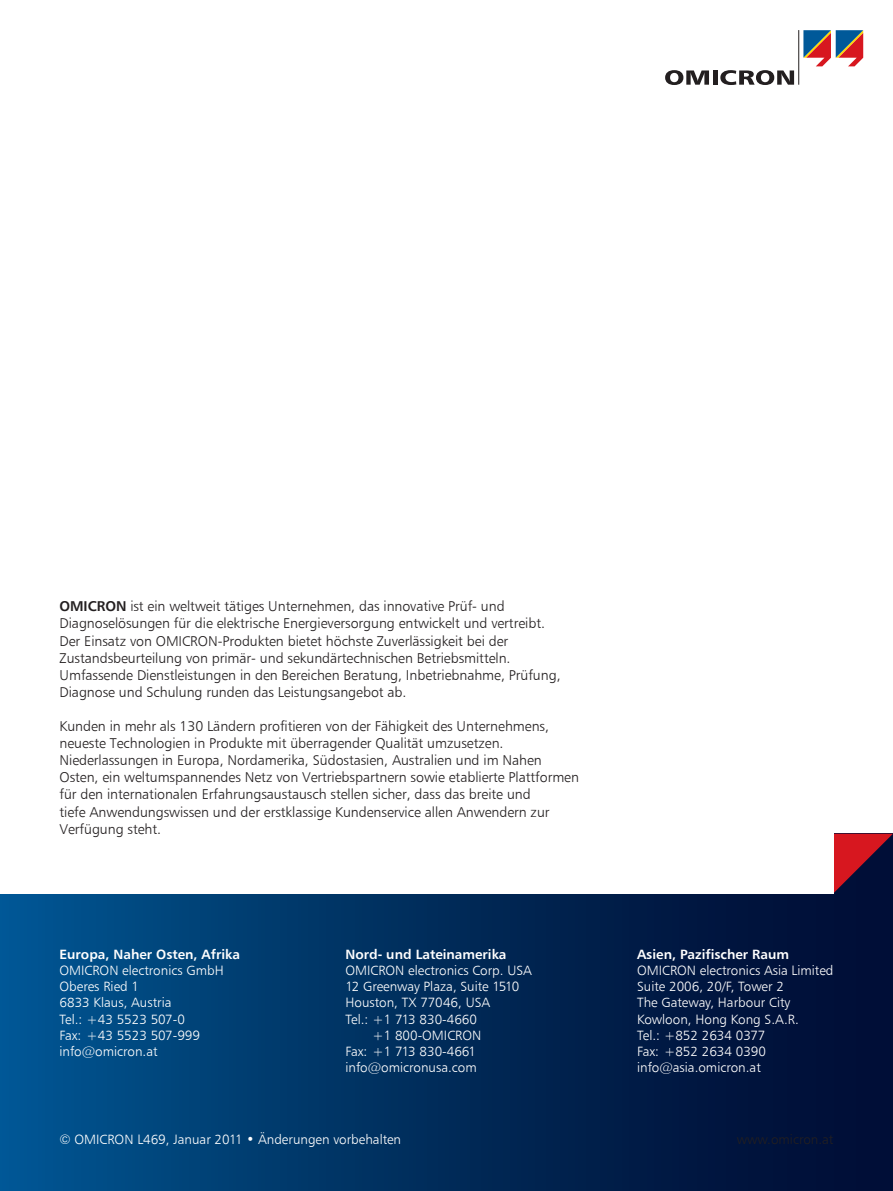
<style>
.page{position:relative;width:893px;height:1191px;background:#fff}
.page>*{position:absolute;margin:0;border:0;box-sizing:border-box;transform-origin:0 0}
.t1{font:14.25px/17.1px "OMICRON";letter-spacing:-.005em;color:#231f20}
.t2{font:13.5px/16.2px "OMICRON";color:#fff}
.t3{font:700 13.5px "OMICRON";color:#fff}
.t4{font:13.5px "OMICRON";color:#231f20}
.s1{font-weight:700}
</style>
<div class="page">
<div style="left:0;top:833px;width:893px;height:358px;background:linear-gradient(to right,#02558f,#01082d)"></div>
<svg style="left:833px;top:833px;width:60px;height:60px;background:#6c162e"></svg>
<div style="left:0;top:0;width:833px;height:893px;background:#fff"></div>
<svg style="left:665px;top:70px;width:44px;height:15px"></svg>
<div style="left:712px;top:70px;width:5px;height:15px;background:#231f20"></div>
<svg style="left:720px;top:70px;width:74px;height:15px"></svg>
<hr style="left:798px;top:30px;width:1px;height:55px;background:#231f20">
<svg style="left:803px;top:30px;width:60px;height:36px"></svg>
<p class="t1" style="left:60px;top:597px;width:503px"><span class="s1">OMICRON</span> ist ein weltweit tätiges Unternehmen, das innovative Prüf- und Diagnoselösungen für die elektrische Energieversorgung entwickelt und vertreibt.<br>Der Einsatz von OMICRON-Produkten bietet höchste Zuverlässigkeit bei der Zustandsbeurteilung von primär- und sekundärtechnischen Betriebsmitteln.<br>Umfassende Dienstleistungen in den Bereichen Beratung, Inbetriebnahme, Prüfung, Diagnose und Schulung runden das Leistungsangebot ab.</p>
<p class="t1" style="left:60px;top:717px;width:521px">Kunden in mehr als 130 Ländern profitieren von der Fähigkeit des Unternehmens, neueste Technologien in Produkte mit überragender Qualität umzusetzen.<br>Niederlassungen in Europa, Nordamerika, Südostasien, Australien und im Nahen Osten, ein weltumspannendes Netz von Vertriebspartnern sowie etablierte Plattformen für den internationalen Erfahrungsaustausch stellen sicher, dass das breite und<br>tiefe Anwendungswissen und der erstklassige Kundenservice allen Anwendern zur Verfügung steht.</p>
<p class="t3" style="left:60px;top:945px;width:182px">Europa, Naher Osten, Afrika</p>
<p class="t2" style="left:60px;top:962px;width:166px">OMICRON electronics GmbH<br>Oberes Ried 1<br>6833 Klaus, Austria<br>Tel.: +43 5523 507-0<br>Fax: +43 5523 507-999 info@omicron.at</p>
<p class="t3" style="left:345px;top:945px;width:163px">Nord- und Lateinamerika</p>
<p class="t2" style="left:345px;top:962px;width:188px">OMICRON electronics Corp. USA</p>
<p class="t2" style="left:345px;top:978px;width:176px">12 Greenway Plaza, Suite 1510</p>
<p class="t2" style="left:345px;top:994px;width:146px">Houston, TX 77046, USA</p>
<p class="t2" style="left:345px;top:1010px;width:133px">Tel.: +1 713 830-4660</p>
<p class="t2" style="left:372px;top:1026px;width:110px">+1 800-OMICRON</p>
<p class="t2" style="left:345px;top:1043px;width:132px">Fax: +1 713 830-4661</p>
<p class="t2" style="left:345px;top:1059px;width:133px">info@omicronusa.com</p>
<p class="t2" style="left:60px;top:1131px;width:343px">© OMICRON L469, Januar 2011 • Änderungen vorbehalten</p>
<p class="t3" style="left:637px;top:945px;width:154px">Asien, Pazifischer Raum</p>
<p class="t2" style="left:637px;top:962px;width:198px">OMICRON electronics Asia Limited<br>Suite 2006, 20/F, Tower 2<br>The Gateway, Harbour City<br>Kowloon, Hong Kong S.A.R.<br>Tel.: +852 2634 0377<br>Fax: +852 2634 0390 info@asia.omicron.at</p>
<p class="t4" style="left:737px;top:1131px;width:98px">www.omicron.at</p>
</div>
